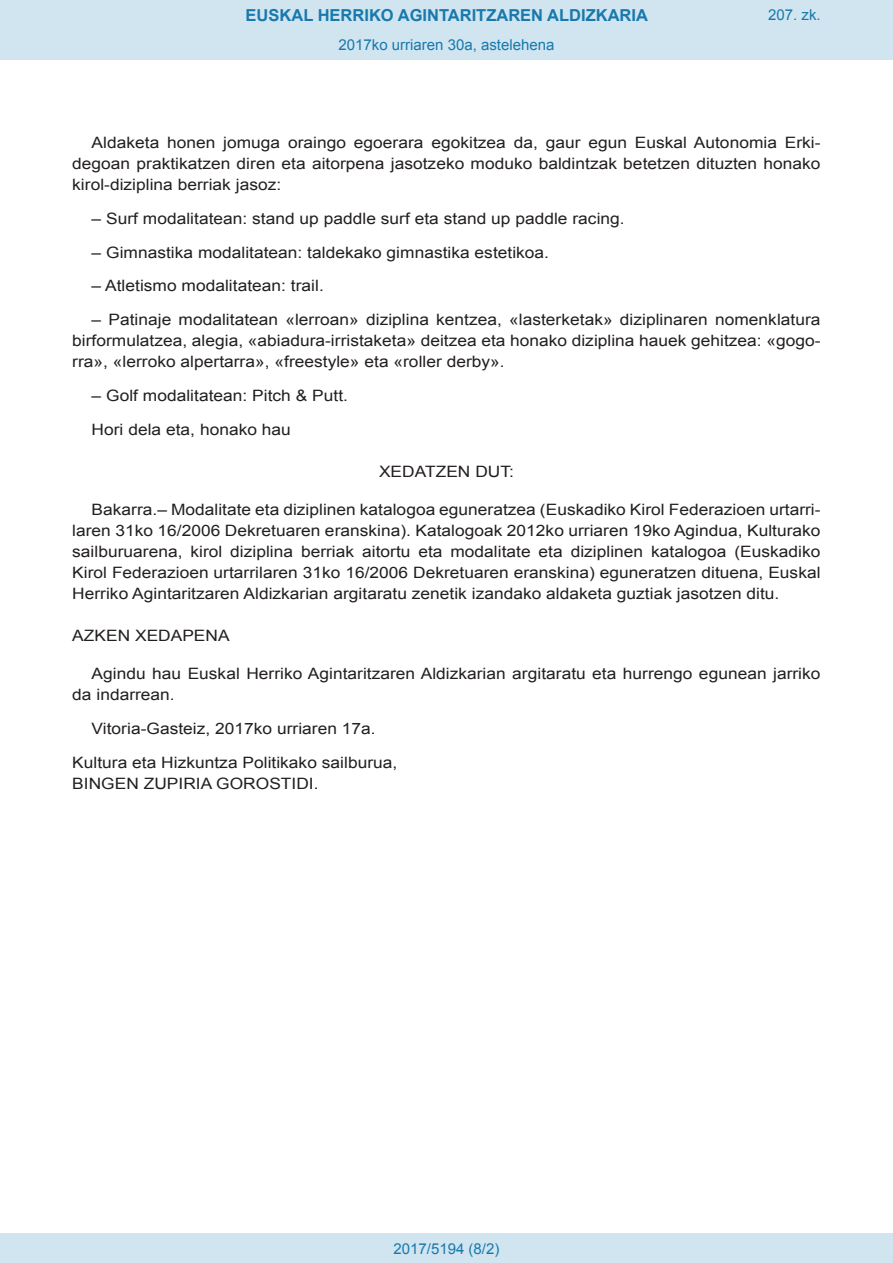
<style>
.page{position:relative;width:893px;height:1263px;background:#fff}
.page>*{position:absolute;margin:0;border:0;box-sizing:border-box;transform-origin:0 0}
.t1{font:700 16.5px "Arial";color:#1879ad}
.BOPVDetalle{font:15.6px/21px "Arial";color:#231f20;text-align:justify;scale:1.11 1}
.BOPVFirmaPuesto{font:15.6px "Arial";color:#231f20;scale:1.11 1}
.BOPVFirmaLugFec{font:15.6px "Arial";color:#231f20;scale:1.11 1}
.BOPVFirmaNombre{font:15.6px "Arial";color:#231f20;scale:1.11 1}
.BOPVDisposicion{font:15.6px "Arial";color:#231f20;scale:1.11 1}
.BOPVClave{font:15.6px "Arial";color:#231f20;scale:1.11 1}
.Paginacion_Centro{font:15px "Arial";color:#1879ad}
</style>
<div class="page">
<div style="left:0;top:0;width:893px;height:60px;background:#d0e5f0"></div>
<div style="left:0;top:1233px;width:893px;height:30px;background:#d0e5f0"></div>
<p class="t1" style="left:246px;top:4px;width:404px">EUSKAL HERRIKO AGINTARITZAREN ALDIZKARIA</p>
<p class="Paginacion_Centro" style="left:338px;top:35px;width:217px">2017ko urriaren 30a, astelehena</p>
<p class="Paginacion_Centro" style="left:768px;top:5px;width:54px">207. zk.</p>
<p class="BOPVDetalle" style="left:72px;top:132px;width:676px;text-indent:19px">Aldaketa honen jomuga oraingo egoerara egokitzea da, gaur egun Euskal Autonomia Erki&shy;degoan praktikatzen diren eta aitorpena jasotzeko moduko baldintzak betetzen dituzten honako kirol-diziplina berriak jasoz:</p>
<p class="BOPVDetalle" style="left:92px;top:208px;width:482px">– Surf modalitatean: stand up paddle surf eta stand up paddle racing.</p>
<p class="BOPVDetalle" style="left:92px;top:242px;width:414px">– Gimnastika modalitatean: taldekako gimnastika estetikoa.</p>
<p class="BOPVDetalle" style="left:92px;top:276px;width:211px">– Atletismo modalitatean: trail.</p>
<p class="BOPVDetalle" style="left:72px;top:309px;width:676px;text-indent:19px">– Patinaje modalitatean «lerroan» diziplina kentzea, «lasterketak» diziplinaren nomenklatura birformulatzea, alegia, «abiadura-irristaketa» deitzea eta honako diziplina hauek gehitzea: «gogo&shy;rra», «lerroko alpertarra», «freestyle» eta «roller derby».</p>
<p class="BOPVDetalle" style="left:92px;top:385px;width:232px">– Golf modalitatean: Pitch &amp; Putt.</p>
<p class="BOPVDetalle" style="left:92px;top:419px;width:181px">Hori dela eta, honako hau</p>
<p class="BOPVClave" style="left:379px;top:461px;width:123px">XEDATZEN DUT:</p>
<p class="BOPVDetalle" style="left:72px;top:499px;width:676px;text-indent:19px">Bakarra.– Modalitate eta diziplinen katalogoa eguneratzea (Euskadiko Kirol Federazioen urtarri&shy;laren 31ko 16/2006 Dekretuaren eranskina). Katalogoak 2012ko urriaren 19ko Agindua, Kulturako sailburuarena, kirol diziplina berriak aitortu eta modalitate eta diziplinen katalogoa (Euskadiko Kirol Federazioen urtarrilaren 31ko 16/2006 Dekretuaren eranskina) eguneratzen dituena, Euskal Herriko Agintaritzaren Aldizkarian argitaratu zenetik izandako aldaketa guztiak jasotzen ditu.</p>
<p class="BOPVDisposicion" style="left:72px;top:625px;width:143px">AZKEN XEDAPENA</p>
<p class="BOPVDetalle" style="left:72px;top:663px;width:675px;text-indent:19px">Agindu hau Euskal Herriko Agintaritzaren Aldizkarian argitaratu eta hurrengo egunean jarriko da indarrean.</p>
<p class="BOPVFirmaLugFec" style="left:92px;top:718px;width:257px">Vitoria-Gasteiz, 2017ko urriaren 17a.</p>
<p class="BOPVFirmaPuesto" style="left:72px;top:752px;width:294px">Kultura eta Hizkuntza Politikako sailburua,</p>
<p class="BOPVFirmaNombre" style="left:72px;top:773px;width:223px">BINGEN ZUPIRIA GOROSTIDI.</p>
<p class="Paginacion_Centro" style="left:393px;top:1238px;width:107px">2017/5194 (8/2)</p>
</div>
